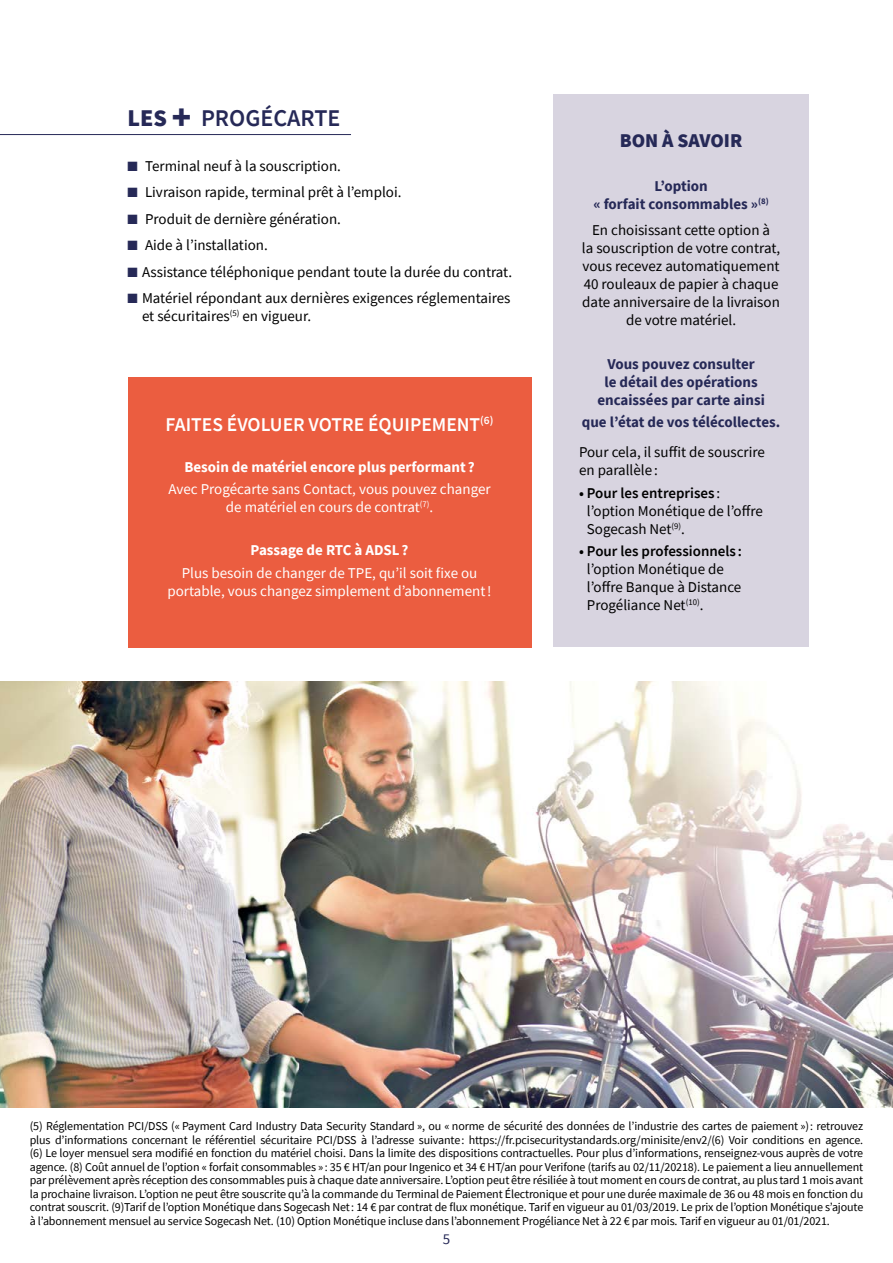
<style>
.page{position:relative;width:893px;height:1263px;background:#fff}
.page>*{position:absolute;margin:0;border:0;box-sizing:border-box;transform-origin:0 0}
.t1{font:600 24px "Source Sans Pro";color:#262957}
.t2{font:600 19.5px "Source Sans Pro";color:#fff}
.t3{font:900 19.5px "Source Sans Pro";color:#262957}
.t4{font:15px/18px "Source Sans Pro";color:#000}
.t5{font:15px/18px "Source Sans Pro";color:#fff;text-align:center}
.t6{font:700 15px/18px "Source Sans Pro";color:#262957;text-align:center}
.t7{font:700 15px "Source Sans Pro";color:#fff}
.t8{font:600 15px "Source Sans Pro";color:#000}
.t9{font:15px "Source Sans Pro";color:#262957}
.t10{font:12px/13.5px "Source Sans Pro";letter-spacing:-.01em;color:#000;text-align:justify}
.s1{font-weight:900}
.s2{font-weight:900;font-size:36px}
.s3{color:#262957}
.s4{font-weight:600}
</style>
<div class="page">
<img style="left:0;top:682px;width:893px;height:425px">
<div style="left:128px;top:377px;width:403px;height:270px;background:#eb5d40"></div>
<hr style="left:0;top:134px;width:351px;height:1px;background:#262957">
<div style="left:554px;top:94px;width:255px;height:553px;background:#d8d4e0"></div>
<h1 class="t1" style="left:128px;top:102px;width:214px"><span class="s1">LES</span> <span class="s2">+</span> PROGÉCARTE</h1>
<p class="t4" style="left:128px;top:157px;width:215px"><span class="s3">■</span> Terminal neuf à la souscription.</p>
<p class="t4" style="left:128px;top:183px;width:275px"><span class="s3">■</span> Livraison rapide, terminal prêt à l’emploi.</p>
<p class="t4" style="left:128px;top:210px;width:215px"><span class="s3">■</span> Produit de dernière génération.</p>
<p class="t4" style="left:128px;top:236px;width:142px"><span class="s3">■</span> Aide à l’installation.</p>
<p class="t4" style="left:128px;top:263px;width:386px"><span class="s3">■</span> Assistance téléphonique pendant toute la durée du contrat.</p>
<p class="t4" style="left:142px;top:289px;width:370px;text-indent:-14px"><span class="s3">■</span> Matériel répondant aux dernières exigences réglementaires et sécuritaires<sup>(5)</sup> en vigueur.</p>
<h2 class="t2" style="left:166px;top:412px;width:329px">FAITES ÉVOLUER VOTRE ÉQUIPEMENT<sup>(6)</sup></h2>
<p class="t7" style="left:184px;top:456px;width:292px">Besoin de matériel encore plus performant ?</p>
<p class="t5" style="left:168px;top:480px;width:324px">Avec Progécarte sans Contact, vous pouvez changer de matériel en cours de contrat<sup>(7)</sup>.</p>
<p class="t7" style="left:251px;top:540px;width:159px">Passage de RTC à ADSL?</p>
<p class="t5" style="left:167px;top:564px;width:326px">Plus besoin de changer de TPE, qu’il soit fixe ou portable, vous changez simplement d’abonnement!</p>
<h2 class="t3" style="left:620px;top:127px;width:124px">BON À SAVOIR</h2>
<p class="t6" style="left:593px;top:177px;width:177px">L’option<br>« forfait consommables »<sup>(8)</sup></p>
<p class="t4" style="left:582px;top:221px;width:200px;text-align:center">En choisissant cette option à<br>la souscription de votre contrat, vous recevez automatiquement<br>40 rouleaux de papier à chaque date anniversaire de la livraison de votre matériel.</p>
<p class="t6" style="left:597px;top:355px;width:169px">Vous pouvez consulter<br>le détail des opérations encaissées par carte ainsi</p>
<p class="t6" style="left:582px;top:412px;width:200px">que l’état de vos télécollectes.</p>
<p class="t4" style="left:579px;top:443px;width:187px">Pour cela, il suffit de souscrire en parallèle :</p>
<p class="t4" style="left:587px;top:483px;width:177px;text-indent:-8px"><span class="s4">• Pour les entreprises</span> : l’option Monétique de l’offre<br>Sogecash Net<sup>(9)</sup>.</p>
<p class="t8" style="left:579px;top:541px;width:164px">• Pour les professionnels :</p>
<p class="t4" style="left:587px;top:560px;width:156px">l’option Monétique de l’offre Banque à Distance<br>Progéliance Net<sup>(10)</sup>.</p>
<p class="t10" style="left:30px;top:1119px;width:835px">(5) Réglementation PCI/DSS (« Payment Card Industry Data Security Standard », ou « norme de sécurité des données de l’industrie des cartes de paiement »): retrouvez plus d’informations concernant le référentiel sécuritaire PCI/DSS à l’adresse suivante: https://fr.pcisecuritystandards.org/minisite/env2/(6) Voir conditions en agence. (6) Le loyer mensuel sera modifié en fonction du matériel choisi. Dans la limite des dispositions contractuelles. Pour plus d’informations, renseignez-vous auprès de votre agence. (8) Coût annuel de l’option « forfait consommables »: 35 € HT/an pour Ingenico et 34 € HT/an pour Verifone (tarifs au 02/11/20218). Le paiement a lieu annuellement par prélèvement après réception des consommables puis à chaque date anniversaire. L’option peut être résiliée à tout moment en cours de contrat, au plus tard 1 mois avant la prochaine livraison. L’option ne peut être souscrite qu’à la commande du Terminal de Paiement Électronique et pour une durée maximale de 36 ou 48 mois en fonction du contrat souscrit. (9)Tarif de l’option Monétique dans Sogecash Net: 14 € par contrat de flux monétique. Tarif en vigueur au 01/03/2019. Le prix de l’option Monétique s’ajoute à l’abonnement mensuel au service Sogecash Net. (10) Option Monétique incluse dans l’abonnement Progéliance Net à 22 € par mois. Tarif en vigueur au 01/01/2021.</p>
<p class="t9" style="left:443px;top:1230px;width:9px">5</p>
</div>
